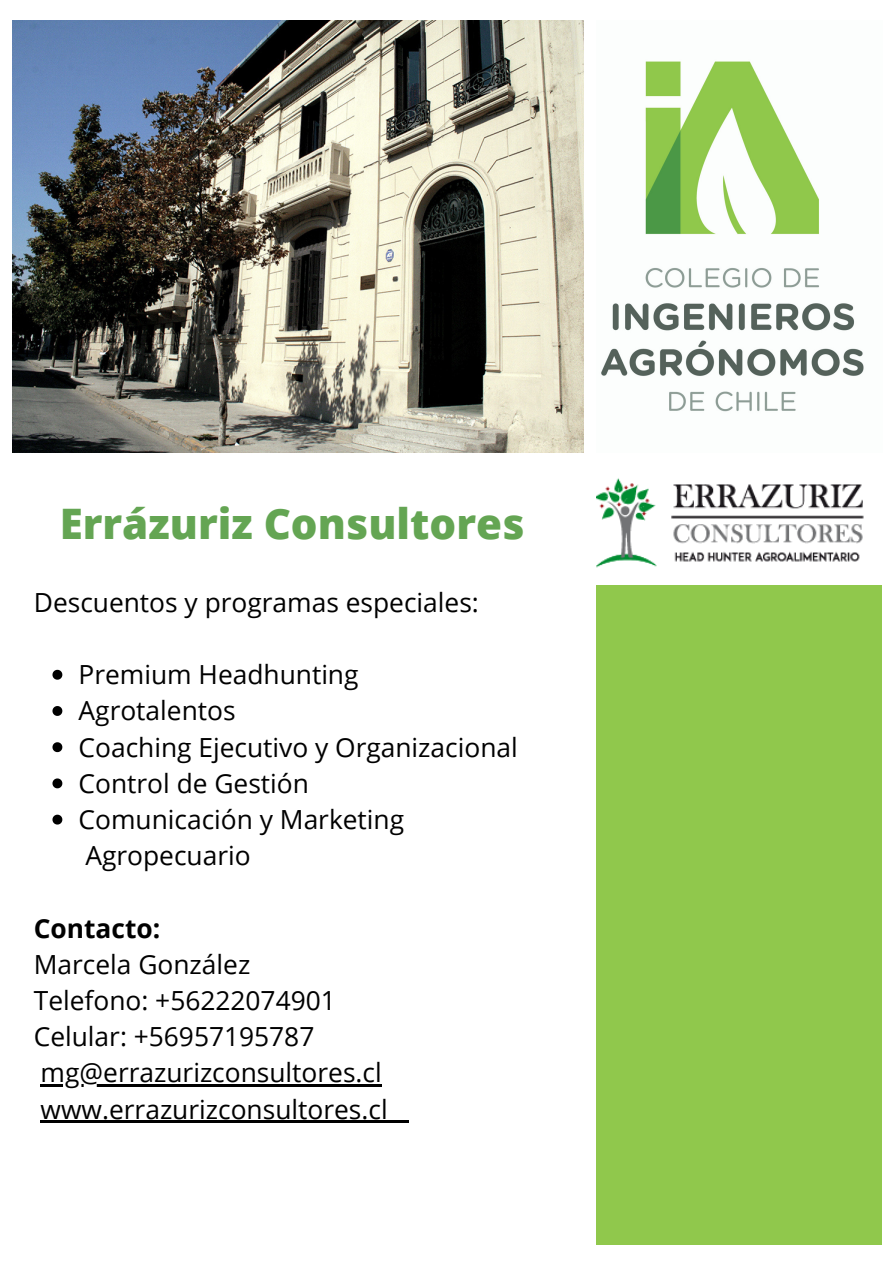
<style>
.page{position:relative;width:894px;height:1264px;background:#fff}
.page>*{position:absolute;margin:0;border:0;box-sizing:border-box;transform-origin:0 0}
.t1{font:800 42px "Open Sans";color:#64a553}
.t2{font:26.4px/36.2px "Open Sans";color:#000}
.t3{font:700 26.4px "Open Sans";color:#000}
</style>
<div class="page">
<div style="left:596px;top:585px;width:285px;height:659px;background:#90c84c"></div>
<img style="left:12px;top:20px;width:571px;height:433px">
<img style="left:601px;top:61px;width:263px;height:351px">
<svg style="left:52px;top:669px;width:10px;height:10px"></svg>
<svg style="left:52px;top:706px;width:10px;height:10px"></svg>
<svg style="left:52px;top:742px;width:10px;height:10px"></svg>
<svg style="left:52px;top:778px;width:10px;height:10px"></svg>
<svg style="left:52px;top:814px;width:10px;height:10px"></svg>
<hr style="left:41px;top:1084px;width:341px;height:2px;background:#000">
<hr style="left:41px;top:1120px;width:347px;height:3px;background:#000">
<hr style="left:388px;top:1120px;width:20px;height:3px;background:#000">
<img style="left:596px;top:478px;width:268px;height:90px">
<h1 class="t1" style="left:60px;top:493px;width:466px">Errázuriz Consultores</h1>
<p class="t2" style="left:34px;top:583px;width:446px">Descuentos y programas especiales:</p>
<p class="t2" style="left:79px;top:655px;width:440px">Premium Headhunting<br>Agrotalentos<br>Coaching Ejecutivo y Organizacional<br>Control de Gestión<br>Comunicación y Marketing<br>Agropecuario</p>
<p class="t3" style="left:34px;top:909px;width:128px">Contacto:</p>
<p class="t2" style="left:34px;top:945px;width:355px">Marcela González<br>Telefono: +56222074901<br>Celular: +56957195787 mg@errazurizconsultores.cl www.errazurizconsultores.cl</p>
</div>
